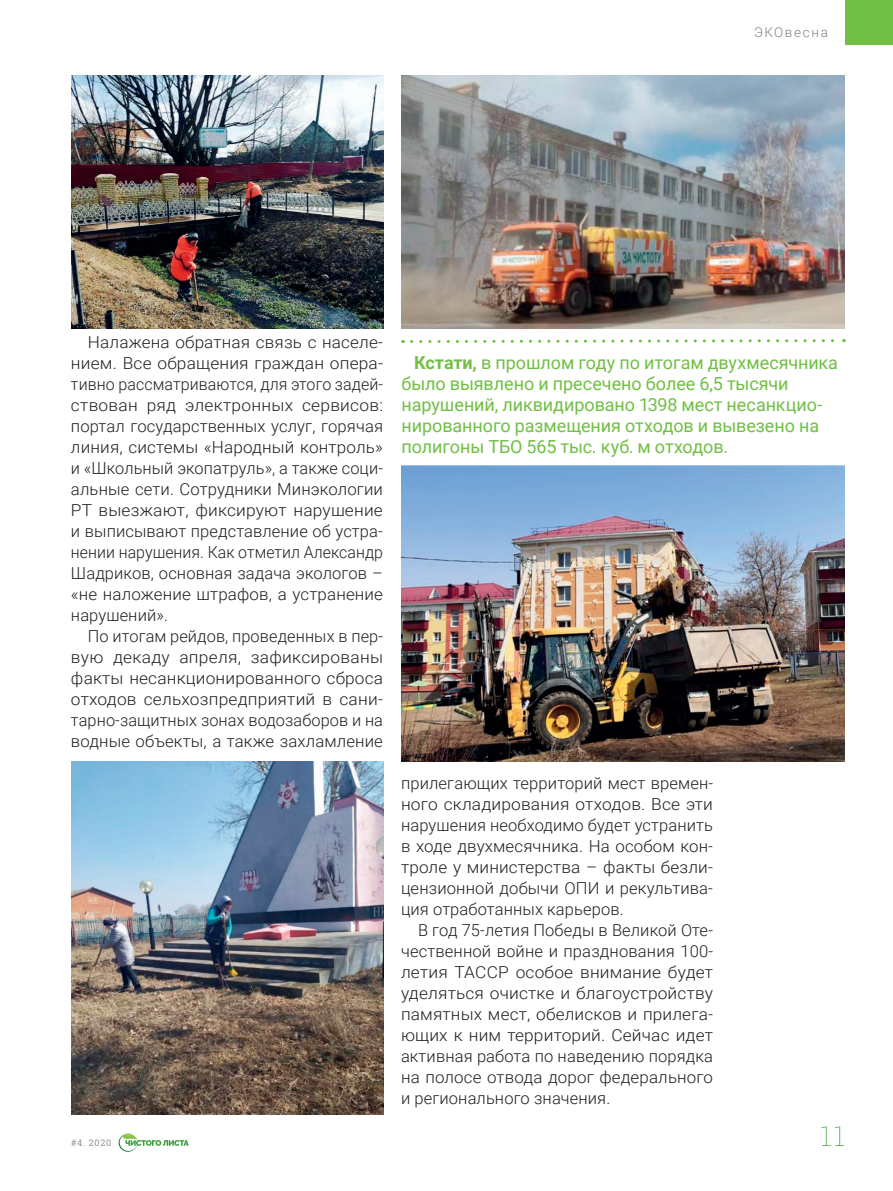
<style>
.page{position:relative;width:893px;height:1191px;background:#fff}
.page>*{position:absolute;margin:0;border:0;box-sizing:border-box;transform-origin:0 0}
.t1{font:100 27px "Roboto Slab";color:#3e9e3d}
.Лид__15{font:18px/21px "Roboto";letter-spacing:-.005em;color:#71bf44}
.TXT_Base{font:300 16.5px/21px "Roboto";letter-spacing:.01em;color:#231f20;text-align:justify}
.TXT_Base-2{font:300 16.5px/21px "Roboto";letter-spacing:.01em;color:#231f20;text-align:justify;scale:1.04 1}
.t2{font:300 13.5px "Roboto";letter-spacing:.12em;color:#808285}
.t3{font:9px "Roboto Slab";color:#939598}
.s1{font-weight:700}
</style>
<div class="page">
<svg style="left:402px;top:339px;width:442px;height:4px"></svg>
<img style="left:71px;top:75px;width:312px;height:253px">
<img style="left:401px;top:465px;width:444px;height:296px">
<img style="left:72px;top:761px;width:311px;height:354px">
<img style="left:401px;top:75px;width:444px;height:253px">
<div style="left:845px;top:0;width:48px;height:45px;background:#71bf44"></div>
<svg style="left:119px;top:1133px;width:70px;height:18px"></svg>
<p class="t2" style="left:754px;top:23px;width:75px">ЭКОвесна</p>
<p class="TXT_Base-2" style="left:71px;top:331px;width:302px;text-indent:17px">Налажена обратная связь с населе&shy;нием. Все обращения граждан опера&shy;тивно рассматриваются, для этого задей&shy;ствован ряд электронных сервисов: портал государственных услуг, горячая линия, системы «Народный контроль» и «Школьный экопатруль», а также соци&shy;альные сети. Сотрудники Минэкологии РТ выезжают, фиксируют нарушение и выписывают представление об устра&shy;нении нарушения. Как отметил Александр Шадриков, основная задача экологов – «не наложение штрафов, а устранение нарушений».</p>
<p class="TXT_Base" style="left:71px;top:625px;width:314px;text-indent:17px">По итогам рейдов, проведенных в пер&shy;вую декаду апреля, зафиксированы факты несанкционированного сброса отходов сельхозпредприятий в сани&shy;тарно-защитных зонах водозаборов и на водные объекты, а также захламление</p>
<p class="t3" style="left:71px;top:1137px;width:42px">#4. 2020</p>
<p class="Лид__15" style="left:402px;top:351px;width:438px;text-indent:13px"><span class="s1">Кстати,</span> в прошлом году по итогам двухмесячника было выявлено и пресечено более 6,5 тысячи нарушений, ликвидировано 1398 мест несанкцио&shy;нированного размещения отходов и вывезено на полигоны ТБО 565 тыс. куб. м отходов.</p>
<p class="TXT_Base" style="left:401px;top:772px;width:314px">прилегающих территорий мест времен&shy;ного складирования отходов. Все эти нарушения необходимо будет устранить в ходе двухмесячника. На особом кон&shy;троле у министерства – факты безли&shy;цензионной добычи ОПИ и рекультива&shy;ция отработанных карьеров.</p>
<p class="TXT_Base" style="left:401px;top:919px;width:314px;text-indent:17px">В год 75-летия Победы в Великой Оте&shy;чественной войне и празднования 100- летия ТАССР особое внимание будет уделяться очистке и благоустройству памятных мест, обелисков и прилега&shy;ющих к ним территорий. Сейчас идет активная работа по наведению порядка на полосе отвода дорог федерального и регионального значения.</p>
<h1 class="t1" style="left:821px;top:1118px;width:26px">11</h1>
</div>
